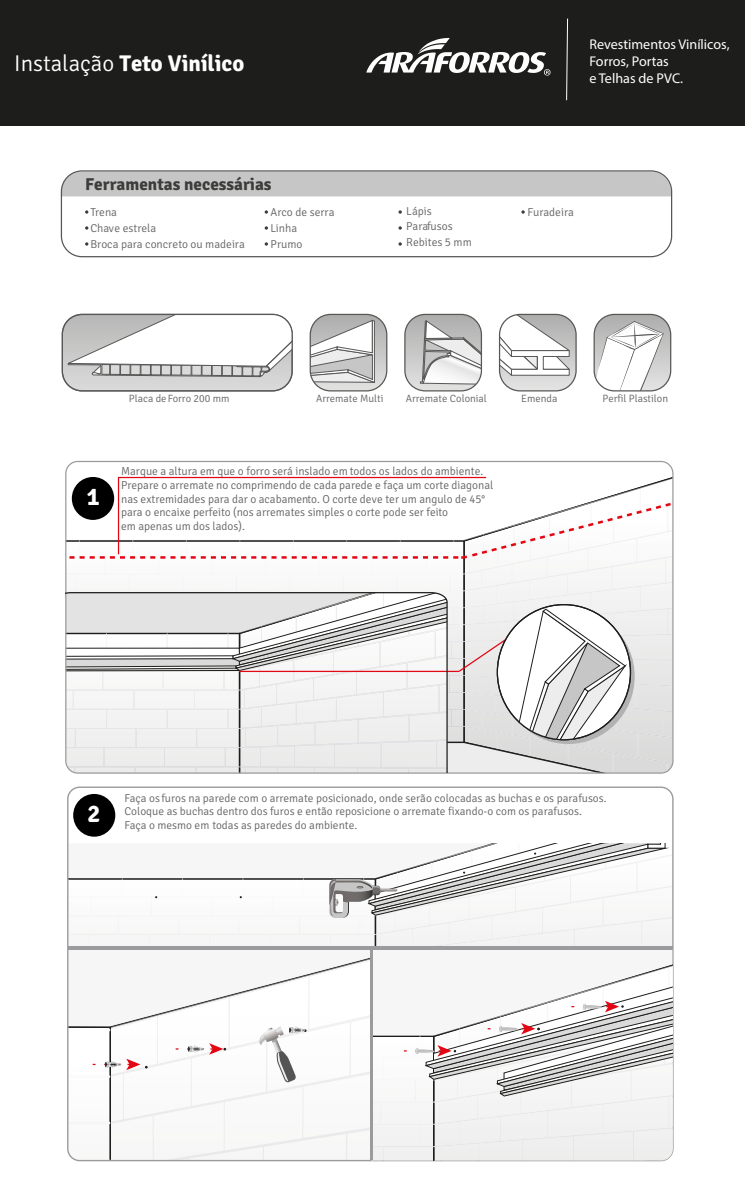
<style>
.page{position:relative;width:745px;height:1179px;background:#fff}
.page>*{position:absolute;margin:0;border:0;box-sizing:border-box;transform-origin:0 0}
.t1{font:700 24.62px "Signika";color:#fff}
.t2{font:700 22.75px "Signika";color:#fff}
.t3{font:700 17.25px "Signika";color:#3c3c3b}
.t4{font:14.12px/16.9px "Myriad Pro";color:#fff}
.t5{font:300 11.62px/13.9px "Signika";color:#646363}
.t6{font:300 11.5px/16px "Signika";color:#646363}
.t7{font:300 11.38px/13.6px "Signika";color:#646363}
.t8{font:300 10.5px "Signika";color:#646363}
.s1{font-weight:300}
</style>
<div class="page">
<div style="left:0;top:0;width:744px;height:125px;background:#1d1d1b"></div>
<svg style="left:366px;top:38px;width:184px;height:38px"></svg>
<svg style="left:566px;top:18px;width:2px;height:83px"></svg>
<div style="left:61px;top:172px;width:609px;height:25px;background:#c6c6c6"></div>
<div style="left:56px;top:163px;width:630px;height:35px;border:1px solid #fff"></div>
<svg style="left:85px;top:210px;width:3px;height:4px"></svg>
<svg style="left:85px;top:226px;width:3px;height:4px"></svg>
<svg style="left:85px;top:242px;width:3px;height:4px"></svg>
<svg style="left:264px;top:210px;width:4px;height:4px"></svg>
<svg style="left:264px;top:226px;width:4px;height:4px"></svg>
<svg style="left:264px;top:242px;width:4px;height:4px"></svg>
<div style="left:61px;top:170px;width:610px;height:87px;border:1px solid #575756;border-radius:21px"></div>
<svg style="left:311px;top:314px;width:75px;height:77px"></svg>
<svg style="left:500px;top:314px;width:75px;height:77px"></svg>
<div style="left:498px;top:314px;width:78px;height:77px;border:1px solid #575756;border-radius:20px"></div>
<svg style="left:404px;top:314px;width:77px;height:77px"></svg>
<svg style="left:593px;top:314px;width:77px;height:77px"></svg>
<div style="left:404px;top:314px;width:77px;height:77px;border:1px solid #575756;border-radius:20px"></div>
<div style="left:309px;top:314px;width:78px;height:77px;border:1px solid #575756;border-radius:20px"></div>
<svg style="left:62px;top:314px;width:230px;height:77px"></svg>
<div style="left:62px;top:314px;width:230px;height:77px;border:1px solid #575756;border-radius:20px"></div>
<div style="left:464px;top:560px;width:207px;height:33px;background:#f6f6f6"></div>
<svg style="left:67px;top:477px;width:604px;height:83px"></svg>
<div style="left:72px;top:477px;width:42px;height:43px;background:#000;border-radius:50%"></div>
<svg style="left:72px;top:593px;width:600px;height:180px"></svg>
<hr style="left:118px;top:477px;width:1px;height:77px;background:#e30613">
<hr style="left:118px;top:477px;width:368px;height:1px;background:#e30613">
<hr style="left:239px;top:671px;width:219px;height:1px;background:#e30613">
<svg style="left:67px;top:786px;width:606px;height:375px"></svg>
<div style="left:73px;top:794px;width:42px;height:43px;background:#000;border-radius:50%"></div>
<svg style="left:68px;top:843px;width:604px;height:317px"></svg>
<svg style="left:65px;top:591px;width:383px;height:181px"></svg>
<h2 class="t2" style="left:14px;top:49px;width:231px"><span class="s1">Instalação</span> Teto Vinílico</h2>
<p class="t4" style="left:589px;top:36px;width:141px">Revestimentos Vinílicos,<br>Forros, Portas<br>e Telhas de PVC.</p>
<h3 class="t3" style="left:85px;top:174px;width:188px">Ferramentas necessárias</h3>
<p class="t6" style="left:90px;top:204px;width:156px">Trena<br>Chave estrela<br>Broca para concreto ou madeira</p>
<p class="t6" style="left:270px;top:204px;width:65px">Arco de serra<br>Linha<br>Prumo</p>
<p class="t6" style="left:406px;top:203px;width:27px">Lápis</p>
<p class="t6" style="left:527px;top:204px;width:48px">Furadeira</p>
<p class="t6" style="left:406px;top:219px;width:67px">Parafusos<br>Rebites 5 mm</p>
<p class="t8" style="left:129px;top:393px;width:102px">Placa de Forro 200 mm</p>
<p class="t8" style="left:316px;top:393px;width:69px">Arremate Multi</p>
<p class="t8" style="left:405px;top:393px;width:82px">Arremate Colonial</p>
<p class="t8" style="left:521px;top:393px;width:38px">Emenda</p>
<p class="t8" style="left:602px;top:393px;width:67px">Perfil Plastilon</p>
<h1 class="t1" style="left:87px;top:482px;width:14px">1</h1>
<p class="t5" style="left:121px;top:464px;width:373px">Marque a altura em que o forro será inslado em todos os lados do ambiente.<br>Prepare o arremate no comprimendo de cada parede e faça um corte diagonal nas extremidades para dar o acabamento. O corte deve ter um angulo de 45° para o encaixe perfeito (nos arremates simples o corte pode ser feito<br>em apenas um dos lados).</p>
<h1 class="t1" style="left:88px;top:799px;width:14px">2</h1>
<p class="t7" style="left:124px;top:791px;width:483px">Faça os furos na parede com o arremate posicionado, onde serão colocadas as buchas e os parafusos.<br>Coloque as buchas dentro dos furos e então reposicione o arremate fixando-o com os parafusos.<br>Faça o mesmo em todas as paredes do ambiente.</p>
</div>
